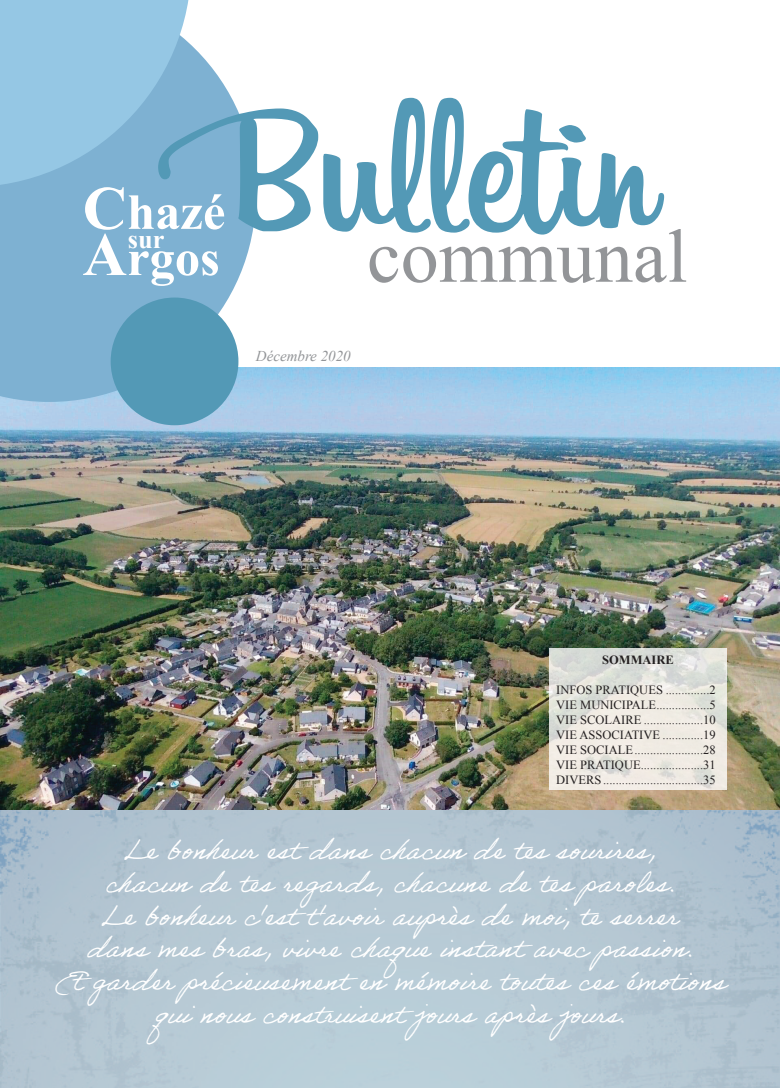
<style>
.page{position:relative;width:780px;height:1088px;background:#fff}
.page>*{position:absolute;margin:0;border:0;box-sizing:border-box;transform-origin:0 0}
.t1{font:700 50.5px "Times New Roman";color:#fff}
.t2{font:27.25px/32.8px "Adobe Handwriting Ernie";color:#fff;text-align:center}
.t3{font:700 26.38px "Times New Roman";color:#fff}
.t4{font:italic 15px "Times New Roman";color:#939598}
.t5{font:12.5px/15px "Times New Roman";color:#231f20;text-align:justify}
.t6{font:700 12.5px "Times New Roman";color:#231f20}
.s1{font-size:61.5px}
</style>
<div class="page">
<img style="left:0;top:809px;width:780px;height:279px">
<img style="left:0;top:367px;width:780px;height:442px">
<svg style="left:0;top:45px;width:256px;height:357px;background:#8dbad7"></svg>
<div style="left:111px;top:297px;width:127px;height:128px;background:#5399b6;border-radius:50%"></div>
<svg style="left:0;top:0;width:191px;height:187px;background:#90c2e0"></svg>
<svg style="left:369px;top:229px;width:317px;height:54px"></svg>
<svg style="left:158px;top:98px;width:506px;height:137px"></svg>
<svg style="left:549px;top:648px;width:177px;height:142px;background:#e7e5df"></svg>
<h1 class="t1" style="left:83px;top:177px;width:144px"><span class="s1">C</span>hazé</h1>
<p class="t3" style="left:128px;top:220px;width:38px">sur</p>
<h1 class="t1" style="left:83px;top:223px;width:139px"><span class="s1">A</span>rgos</h1>
<p class="t4" style="left:256px;top:346px;width:96px">Décembre 2020</p>
<p class="t6" style="left:602px;top:651px;width:73px">SOMMAIRE</p>
<p class="t5" style="left:556px;top:682px;width:161px">INFOS PRATIQUES ..............2<br>VIE MUNICIPALE.................5<br>VIE SCOLAIRE ...................10<br>VIE ASSOCIATIVE .............19<br>VIE SOCIALE......................28<br>VIE PRATIQUE....................31<br>DIVERS ................................35</p>
<p class="t2" style="left:54px;top:833px;width:672px">Le bonheur est dans chacun de tes sourires,<br>chacun de tes regards, chacune de tes paroles.<br>Le bonheur c'est t'avoir auprès de moi, te serrer<br>dans mes bras, vivre chaque instant avec passion.<br>Et garder précieusement en mémoire toutes ces émotions qui nous construisent jours après jours.</p>
</div>
